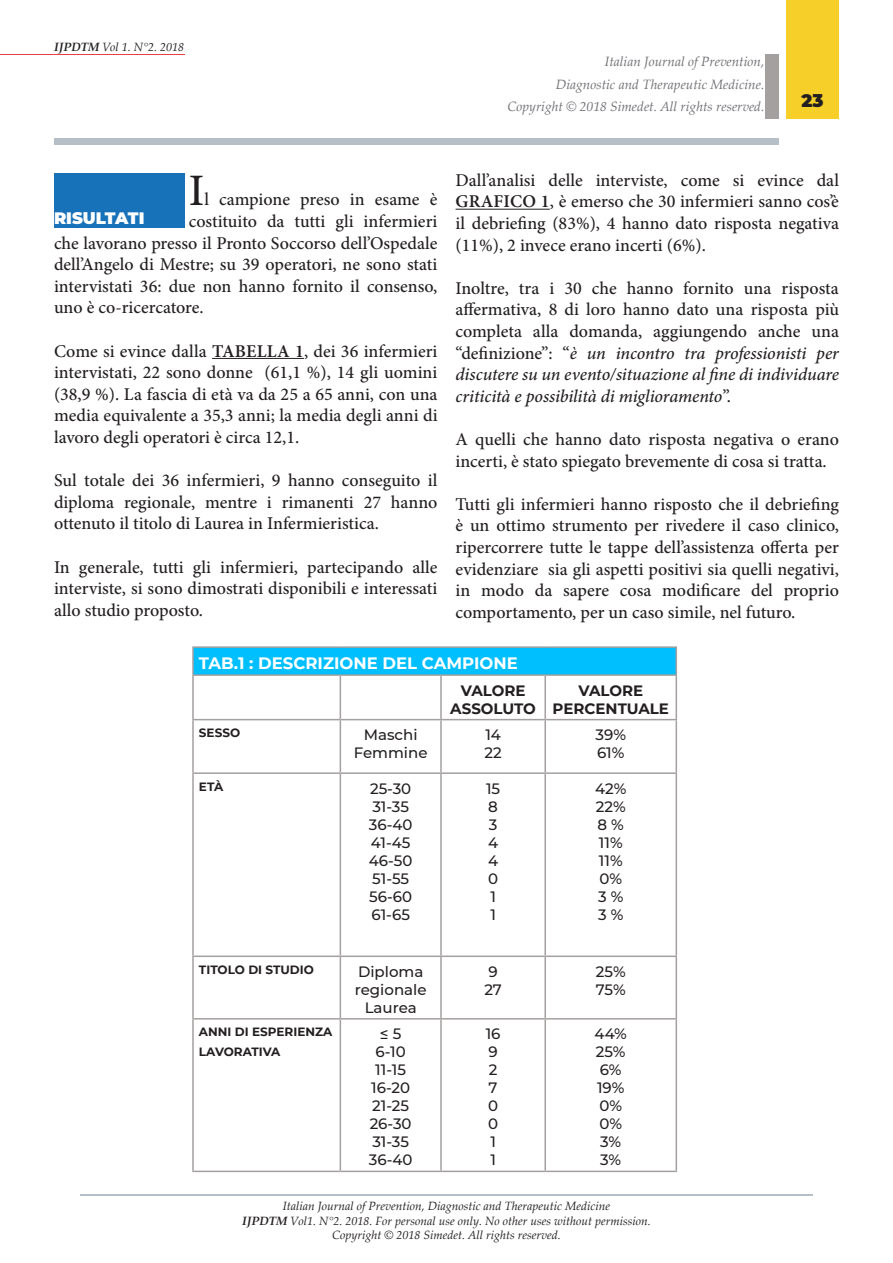
<style>
.page{position:relative;width:893px;height:1263px;background:#fff}
.page>*{position:absolute;margin:0;border:0;box-sizing:border-box;transform-origin:0 0}
.t1{font:500 45px "Minion Pro";color:#231f20}
.t2{font:500 18px/21.6px "Minion Pro";color:#231f20;text-align:justify}
.t3{font:900 18px "Montserrat";color:#231f20}
.t4{font:700 16.5px "Montserrat";color:#fff}
.t5{font:900 16.5px "Montserrat";color:#fff}
.t6{font:500 15px/18px "Montserrat";color:#231f20}
.t7{font:700 15px/18px "Montserrat";color:#231f20}
.t8{font:italic 13.5px/22.5px "Palatino Linotype";color:#6f7074;text-align:right}
.t9{font:italic 12px/14.4px "Palatino Linotype";color:#231f20;text-align:center}
.t10{font:700 12px/19.5px "Montserrat";color:#231f20}
.s1{font-weight:700}
.s2{font-weight:600}
.s3{font-style:italic}
</style>
<div class="page">
<div style="left:786px;top:0;width:53px;height:118px;background:#f6cf28"></div>
<div style="left:765px;top:54px;width:14px;height:64px;background:#a3a09f"></div>
<div style="left:54px;top:138px;width:725px;height:7px;background:#b7bfc6"></div>
<hr style="left:0;top:54px;width:185px;height:1px;background:#ee3b48">
<hr style="left:80px;top:1194px;width:733px;height:2px;background:#b7bfc6">
<hr style="left:456px;top:209px;width:94px;height:1px;background:#231f20">
<hr style="left:212px;top:358px;width:92px;height:1px;background:#231f20">
<div style="left:54px;top:173px;width:131px;height:55px;background:#1872b9"></div>
<div style="left:193px;top:647px;width:483px;height:28px;background:#00bfff"></div>
<hr style="left:192px;top:676px;width:2px;height:43px;background:#a3a09f">
<hr style="left:340px;top:676px;width:1px;height:43px;background:#a3a09f">
<hr style="left:440px;top:676px;width:2px;height:43px;background:#a3a09f">
<hr style="left:544px;top:676px;width:2px;height:43px;background:#a3a09f">
<hr style="left:676px;top:676px;width:1px;height:43px;background:#a3a09f">
<hr style="left:192px;top:719px;width:148px;height:1px;background:#a3a09f">
<hr style="left:192px;top:720px;width:2px;height:52px;background:#a3a09f">
<hr style="left:340px;top:719px;width:101px;height:1px;background:#a3a09f">
<hr style="left:340px;top:720px;width:1px;height:52px;background:#a3a09f">
<hr style="left:441px;top:719px;width:104px;height:1px;background:#a3a09f">
<hr style="left:440px;top:720px;width:2px;height:52px;background:#a3a09f">
<hr style="left:545px;top:719px;width:132px;height:1px;background:#a3a09f">
<hr style="left:544px;top:720px;width:2px;height:52px;background:#a3a09f">
<hr style="left:676px;top:720px;width:1px;height:52px;background:#a3a09f">
<hr style="left:192px;top:772px;width:148px;height:2px;background:#a3a09f">
<hr style="left:192px;top:774px;width:2px;height:181px;background:#a3a09f">
<hr style="left:340px;top:772px;width:101px;height:2px;background:#a3a09f">
<hr style="left:340px;top:774px;width:1px;height:181px;background:#a3a09f">
<hr style="left:441px;top:772px;width:104px;height:2px;background:#a3a09f">
<hr style="left:440px;top:774px;width:2px;height:181px;background:#a3a09f">
<hr style="left:545px;top:772px;width:132px;height:2px;background:#a3a09f">
<hr style="left:544px;top:774px;width:2px;height:181px;background:#a3a09f">
<hr style="left:676px;top:774px;width:1px;height:181px;background:#a3a09f">
<hr style="left:192px;top:955px;width:148px;height:2px;background:#a3a09f">
<hr style="left:192px;top:957px;width:2px;height:61px;background:#a3a09f">
<hr style="left:340px;top:955px;width:101px;height:2px;background:#a3a09f">
<hr style="left:340px;top:957px;width:1px;height:61px;background:#a3a09f">
<hr style="left:441px;top:955px;width:104px;height:2px;background:#a3a09f">
<hr style="left:440px;top:957px;width:2px;height:61px;background:#a3a09f">
<hr style="left:545px;top:955px;width:132px;height:2px;background:#a3a09f">
<hr style="left:544px;top:957px;width:2px;height:61px;background:#a3a09f">
<hr style="left:676px;top:957px;width:1px;height:61px;background:#a3a09f">
<hr style="left:192px;top:1018px;width:148px;height:1px;background:#a3a09f">
<hr style="left:192px;top:1019px;width:2px;height:151px;background:#a3a09f">
<hr style="left:340px;top:1018px;width:101px;height:1px;background:#a3a09f">
<hr style="left:340px;top:1019px;width:1px;height:151px;background:#a3a09f">
<hr style="left:441px;top:1018px;width:104px;height:1px;background:#a3a09f">
<hr style="left:440px;top:1019px;width:2px;height:151px;background:#a3a09f">
<hr style="left:545px;top:1018px;width:132px;height:1px;background:#a3a09f">
<hr style="left:544px;top:1019px;width:2px;height:151px;background:#a3a09f">
<hr style="left:676px;top:1019px;width:1px;height:151px;background:#a3a09f">
<hr style="left:192px;top:1170px;width:148px;height:2px;background:#a3a09f">
<hr style="left:340px;top:1170px;width:101px;height:2px;background:#a3a09f">
<hr style="left:441px;top:1170px;width:104px;height:2px;background:#a3a09f">
<hr style="left:545px;top:1170px;width:132px;height:2px;background:#a3a09f">
<hr style="left:192px;top:648px;width:2px;height:26px;background:#a3a09f">
<hr style="left:192px;top:646px;width:148px;height:2px;background:#a3a09f">
<hr style="left:340px;top:646px;width:101px;height:2px;background:#a3a09f">
<hr style="left:441px;top:646px;width:104px;height:2px;background:#a3a09f">
<hr style="left:545px;top:646px;width:132px;height:2px;background:#a3a09f">
<svg style="left:676px;top:648px;width:1px;height:26px"></svg>
<hr style="left:192px;top:674px;width:148px;height:2px;background:#a3a09f">
<hr style="left:340px;top:674px;width:101px;height:2px;background:#a3a09f">
<hr style="left:441px;top:674px;width:104px;height:2px;background:#a3a09f">
<hr style="left:545px;top:674px;width:132px;height:2px;background:#a3a09f">
<p class="t9" style="left:54px;top:39px;width:132px"><span class="s1">IJPDTM</span> Vol 1. N°2. 2018</p>
<p class="t8" style="left:507px;top:50px;width:258px">Italian Journal of Prevention,<br>Diagnostic and Therapeutic Medicine.<br>Copyright © 2018 Simedet. All rights reserved.</p>
<p class="t3" style="left:802px;top:88px;width:23px">23</p>
<h1 class="t1" style="left:189px;top:161px;width:17px">I</h1>
<p class="t2" style="left:204px;top:189px;width:235px">l campione preso in esame è</p>
<p class="t2" style="left:189px;top:210px;width:250px">costituito da tutti gli infermieri</p>
<p class="t2" style="left:54px;top:232px;width:385px">che lavorano presso il Pronto Soccorso dell’Ospedale</p>
<p class="t2" style="left:54px;top:254px;width:385px">dell’Angelo di Mestre; su 39 operatori, ne sono stati</p>
<p class="t2" style="left:54px;top:275px;width:385px">intervistati 36: due non hanno fornito il consenso,</p>
<p class="t2" style="left:54px;top:297px;width:151px">uno è co-ricercatore.</p>
<p class="t2" style="left:54px;top:340px;width:385px">Come si evince dalla <span class="s2">TABELLA 1</span>, dei 36 infermieri intervistati, 22 sono donne (61,1 %), 14 gli uomini (38,9 %). La fascia di età va da 25 a 65 anni, con una media equivalente a 35,3 anni; la media degli anni di lavoro degli operatori è circa 12,1.</p>
<p class="t2" style="left:54px;top:470px;width:385px">Sul totale dei 36 infermieri, 9 hanno conseguito il diploma regionale, mentre i rimanenti 27 hanno ottenuto il titolo di Laurea in Infermieristica.</p>
<p class="t2" style="left:54px;top:556px;width:385px">In generale, tutti gli infermieri, partecipando alle interviste, si sono dimostrati disponibili e interessati allo studio proposto.</p>
<p class="t5" style="left:54px;top:206px;width:92px">RISULTATI</p>
<p class="t2" style="left:455px;top:169px;width:385px">Dall’analisi delle interviste, come si evince dal <span class="s2">GRAFICO 1</span>, è emerso che 30 infermieri sanno cos’è il debriefing (83%), 4 hanno dato risposta negativa (11%), 2 invece erano incerti (6%).</p>
<p class="t2" style="left:455px;top:277px;width:385px">Inoltre, tra i 30 che hanno fornito una risposta affermativa, 8 di loro hanno dato una risposta più completa alla domanda, aggiungendo anche una “definizione”: “<span class="s3">è un incontro tra professionisti per discutere su un evento/situazione al fine di individuare criticità e possibilità di miglioramento</span>”.</p>
<p class="t2" style="left:455px;top:428px;width:385px">A quelli che hanno dato risposta negativa o erano incerti, è stato spiegato brevemente di cosa si tratta.</p>
<p class="t2" style="left:455px;top:493px;width:385px">Tutti gli infermieri hanno risposto che il debriefing è un ottimo strumento per rivedere il caso clinico, ripercorrere tutte le tappe dell’assistenza offerta per evidenziare sia gli aspetti positivi sia quelli negativi, in modo da sapere cosa modificare del proprio comportamento, per un caso simile, nel futuro.</p>
<p class="t4" style="left:199px;top:651px;width:13px">TAB</p>
<p class="t4" style="left:234px;top:651px;width:119px">.1 : DESCRIZIONE</p>
<p class="t4" style="left:382px;top:651px;width:54px">DEL CAM</p>
<p class="t4" style="left:462px;top:651px;width:31px">PIONE</p>
<p class="t7" style="left:450px;top:680px;width:77px;text-indent:10px">VALORE<br>ASSOLUTO</p>
<p class="t7" style="left:578px;top:680px;width:66px">VALORE</p>
<p class="t7" style="left:553px;top:698px;width:23px">PERCENTUALE</p>
<p class="t10" style="left:199px;top:723px;width:43px">SESSO</p>
<p class="t6" style="left:354px;top:725px;width:75px;text-align:center">Maschi<br>Femmine</p>
<p class="t6" style="left:484px;top:725px;width:19px">14<br>22</p>
<p class="t6" style="left:596px;top:725px;width:32px">39%<br>61%</p>
<p class="t10" style="left:199px;top:776px;width:26px">ETÀ</p>
<p class="t6" style="left:369px;top:779px;width:45px">25-30<br>31-35<br>36-40<br>41-45<br>46-50<br>51-55<br>56-60<br>61-65</p>
<p class="t6" style="left:486px;top:779px;width:16px">15<br>8<br>3<br>4<br>4<br>0<br>1<br>1</p>
<p class="t6" style="left:595px;top:779px;width:33px">42%<br>22%<br>8 %<br>11%<br>11%<br>0%<br>3 %<br>3 %</p>
<p class="t10" style="left:199px;top:959px;width:116px">TITOLO DI STUDI O</p>
<p class="t6" style="left:355px;top:962px;width:73px;text-align:center">Diploma regionale<br>Laurea</p>
<p class="t6" style="left:484px;top:962px;width:19px">9<br>27</p>
<p class="t6" style="left:596px;top:962px;width:31px">25%<br>75%</p>
<p class="t10" style="left:199px;top:1022px;width:135px">ANNI DI ESPERI ENZA<br>LAVORATIVA</p>
<p class="t6" style="left:369px;top:1024px;width:45px;text-align:center">≤ 5<br>6-10<br>11-15<br>16-20<br>21-25<br>26-30<br>31-35<br>36-40</p>
<p class="t6" style="left:486px;top:1024px;width:16px">16<br>9<br>2<br>7<br>0<br>0<br>1<br>1</p>
<p class="t6" style="left:595px;top:1024px;width:34px">44%<br>25%<br>6%<br>19%<br>0%<br>0%<br>3%<br>3%</p>
<p class="t9" style="left:242px;top:1198px;width:410px">Italian Journal of Prevention, Diagnostic and Therapeutic Medicine<br><span class="s1">IJPDTM</span> Vol1. N°2. 2018. For personal use only. No other uses without permission.<br>Copyright © 2018 Simedet. All rights reserved.</p>
</div>
